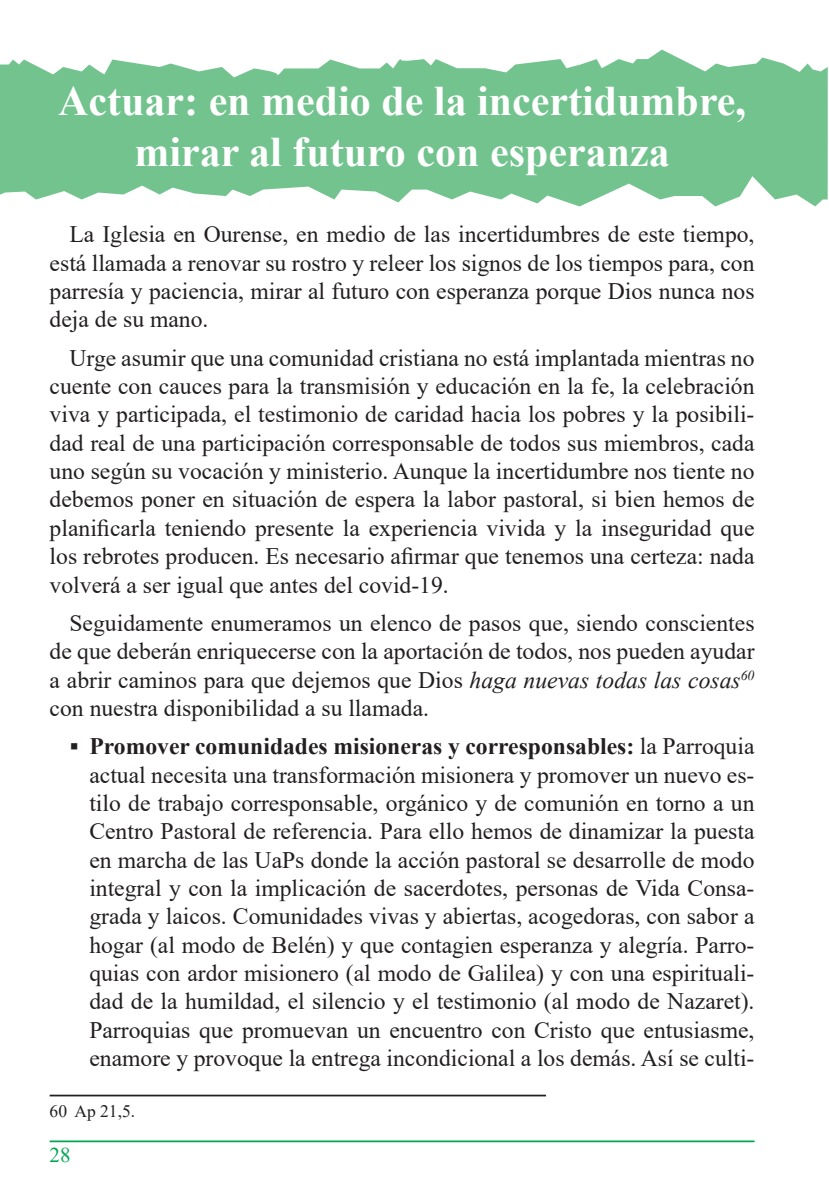
<style>
.page{position:relative;width:829px;height:1191px;background:#fff}
.page>*{position:absolute;margin:0;border:0;box-sizing:border-box;transform-origin:0 0}
.Tïtulos_sobre_fondo{font:700 42px/50.4px "Times New Roman";color:#fff;text-align:center}
.t1{font:23.62px/28.3px "Times New Roman";color:#231f20;text-align:justify}
.t2{font:21px "Times New Roman";color:#00a753}
.Notas_a_pie{font:17.5px "Times New Roman";color:#231f20}
.s1{font-style:italic}
.s2{font-weight:700}
</style>
<div class="page">
<hr style="left:50px;top:1140px;width:704px;height:2px;background:#00a753">
<svg style="left:0;top:50px;width:827px;height:156px;fill:#72c38e"></svg>
<hr style="left:50px;top:1094px;width:496px;height:2px;background:#231f20">
<p class="Tïtulos_sobre_fondo" style="left:58px;top:75px;width:689px">Actuar: en medio de la incertidumbre, mirar al futuro con esperanza</p>
<p class="t1" style="left:50px;top:219px;width:706px;text-indent:20px">La Iglesia en Ourense, en medio de las incertidumbres de este tiempo, está llamada a renovar su rostro y releer los signos de los tiempos para, con parresía y paciencia, mirar al futuro con esperanza porque Dios nunca nos deja de su mano.</p>
<p class="t1" style="left:50px;top:343px;width:706px;text-indent:20px">Urge asumir que una comunidad cristiana no está implantada mientras no cuente con cauces para la transmisión y educación en la fe, la celebración viva y participada, el testimonio de caridad hacia los pobres y la posibili&shy;dad real de una participación corresponsable de todos sus miembros, cada uno según su vocación y ministerio. Aunque la incertidumbre nos tiente no debemos poner en situación de espera la labor pastoral, si bien hemos de planificarla teniendo presente la experiencia vivida y la inseguridad que los rebrotes producen. Es necesario afirmar que tenemos una certeza: nada volverá a ser igual que antes del covid-19.</p>
<p class="t1" style="left:50px;top:608px;width:706px;text-indent:20px">Seguidamente enumeramos un elenco de pasos que, siendo conscientes de que deberán enriquecerse con la aportación de todos, nos pueden ayudar a abrir caminos para que dejemos que Dios <span class="s1">haga nuevas todas las cosas</span><sup>60 </sup>con nuestra disponibilidad a su llamada.</p>
<p class="t1" style="left:89px;top:731px;width:666px;text-indent:-20px">▪ <span class="s2">Promover comunidades misioneras y corresponsables:</span> la Parroquia actual necesita una transformación misionera y promover un nuevo es&shy;tilo de trabajo corresponsable, orgánico y de comunión en torno a un Centro Pastoral de referencia. Para ello hemos de dinamizar la puesta en marcha de las UaPs donde la acción pastoral se desarrolle de modo integral y con la implicación de sacerdotes, personas de Vida Consa&shy;grada y laicos. Comunidades vivas y abiertas, acogedoras, con sabor a hogar (al modo de Belén) y que contagien esperanza y alegría. Parro&shy;quias con ardor misionero (al modo de Galilea) y con una espirituali&shy;dad de la humildad, el silencio y el testimonio (al modo de Nazaret).<br>Parroquias que promuevan un encuentro con Cristo que entusiasme, enamore y provoque la entrega incondicional a los demás. Así se culti-</p>
<p class="Notas_a_pie" style="left:50px;top:1098px;width:87px">60 Ap 21,5.</p>
<p class="t2" style="left:50px;top:1140px;width:22px">28</p>
</div>
